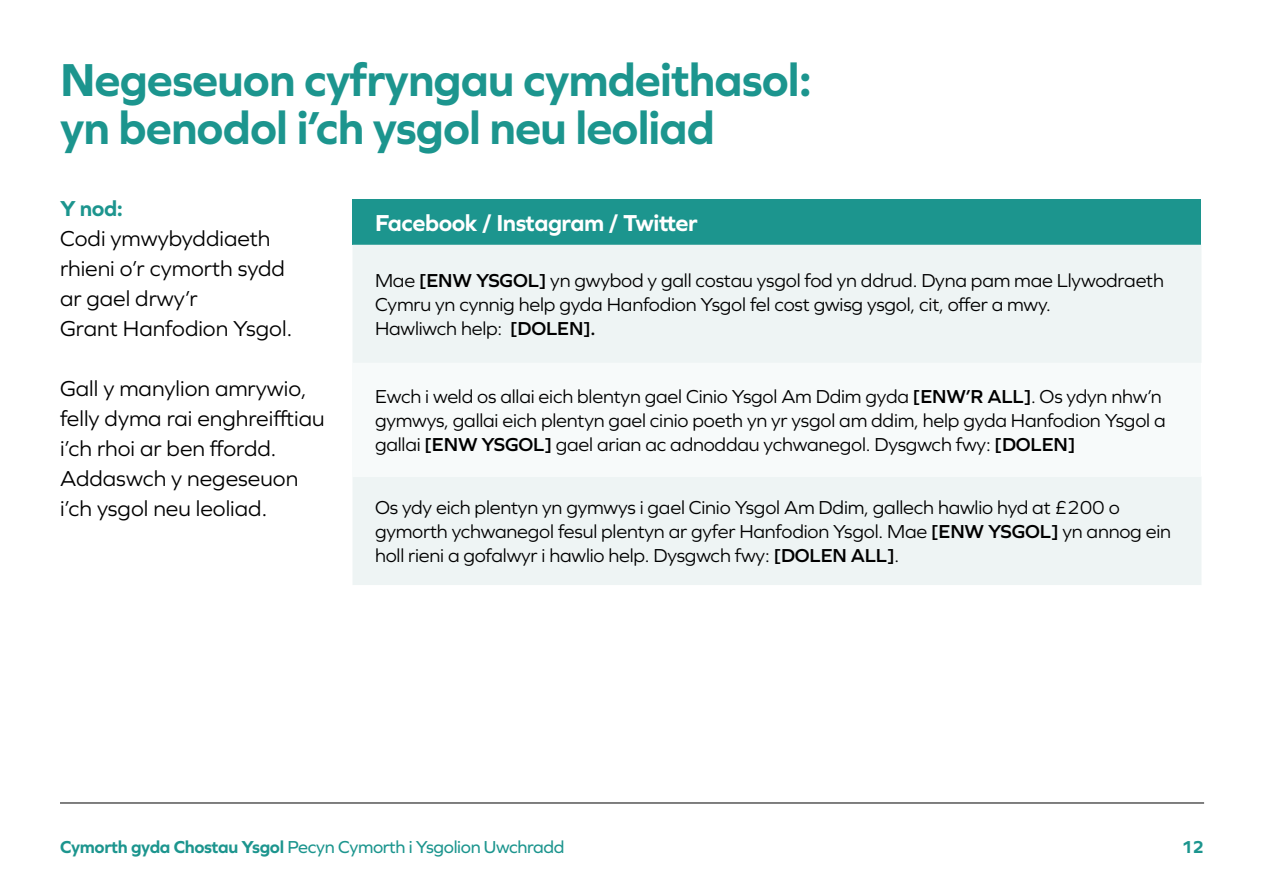
<style>
.page{position:relative;width:1263px;height:893px;background:#fff}
.page>*{position:absolute;margin:0;border:0;box-sizing:border-box;transform-origin:0 0}
.t1{font:700 48px/48px "Graphie";letter-spacing:-.02em;color:#1c958e}
.t2{font:700 24px "Graphie";letter-spacing:-.02em;color:#fff}
.t3{font:22.5px/30px "Graphie";color:#000}
.t4{font:700 22.5px "Graphie";color:#1c958e}
.t5{font:19.5px/24px "Graphie";letter-spacing:-.01em;color:#000}
.t6{font:18px "Graphie";letter-spacing:-.02em;color:#1c958e}
.t7{font:700 18px "Graphie";color:#1c958e}
.s1{font-weight:600}
.s2{font-weight:700}
</style>
<div class="page">
<hr style="left:60px;top:803px;width:1144px;height:1px;background:#000">
<div style="left:352px;top:199px;width:849px;height:46px;background:#1c958e"></div>
<div style="left:353px;top:245px;width:848px;height:340px;background:#eef4f4"></div>
<div style="left:352px;top:363px;width:849px;height:113px;background:#f7fafa"></div>
<h1 class="t1" style="left:60px;top:55px;width:753px">Negeseuon cyfryngau cymdeithasol: yn benodol i’ch ysgol neu leoliad</h1>
<p class="t4" style="left:60px;top:195px;width:64px">Y nod:</p>
<p class="t3" style="left:60px;top:223px;width:234px">Codi ymwybyddiaeth rhieni o’r cymorth sydd ar gael drwy’r<br>Grant Hanfodion Ysgol.</p>
<p class="t3" style="left:60px;top:373px;width:266px">Gall y manylion amrywio, felly dyma rai enghreifftiau i’ch rhoi ar ben ffordd.<br>Addaswch y negeseuon i’ch ysgol neu leoliad.</p>
<p class="t2" style="left:375px;top:209px;width:324px">Facebook / Instagram / Twitter</p>
<p class="t5" style="left:375px;top:268px;width:790px">Mae <span class="s1">[ENW YSGOL]</span> yn gwybod y gall costau ysgol fod yn ddrud. Dyna pam mae Llywodraeth<br>Cymru yn cynnig help gyda Hanfodion Ysgol fel cost gwisg ysgol, cit, offer a mwy.<br>Hawliwch help: <span class="s1">[DOLEN].</span></p>
<p class="t5" style="left:375px;top:384px;width:792px">Ewch i weld os allai eich blentyn gael Cinio Ysgol Am Ddim gyda <span class="s1">[ENW’R ALL]</span>. Os ydyn nhw’n gymwys, gallai eich plentyn gael cinio poeth yn yr ysgol am ddim, help gyda Hanfodion Ysgol a gallai <span class="s1">[ENW YSGOL]</span> gael arian ac adnoddau ychwanegol. Dysgwch fwy: <span class="s1">[DOLEN]</span></p>
<p class="t5" style="left:375px;top:495px;width:797px">Os ydy eich plentyn yn gymwys i gael Cinio Ysgol Am Ddim, gallech hawlio hyd at £200 o gymorth ychwanegol fesul plentyn ar gyfer Hanfodion Ysgol. Mae <span class="s1">[ENW YSGOL]</span> yn annog ein holl rieni a gofalwyr i hawlio help. Dysgwch fwy: <span class="s1">[DOLEN ALL]</span>.</p>
<p class="t6" style="left:60px;top:836px;width:506px"><span class="s2">Cymorth gyda Chostau Ysgol</span> Pecyn Cymorth i Ysgolion Uwchradd</p>
<p class="t7" style="left:1181px;top:836px;width:25px">12</p>
</div>
